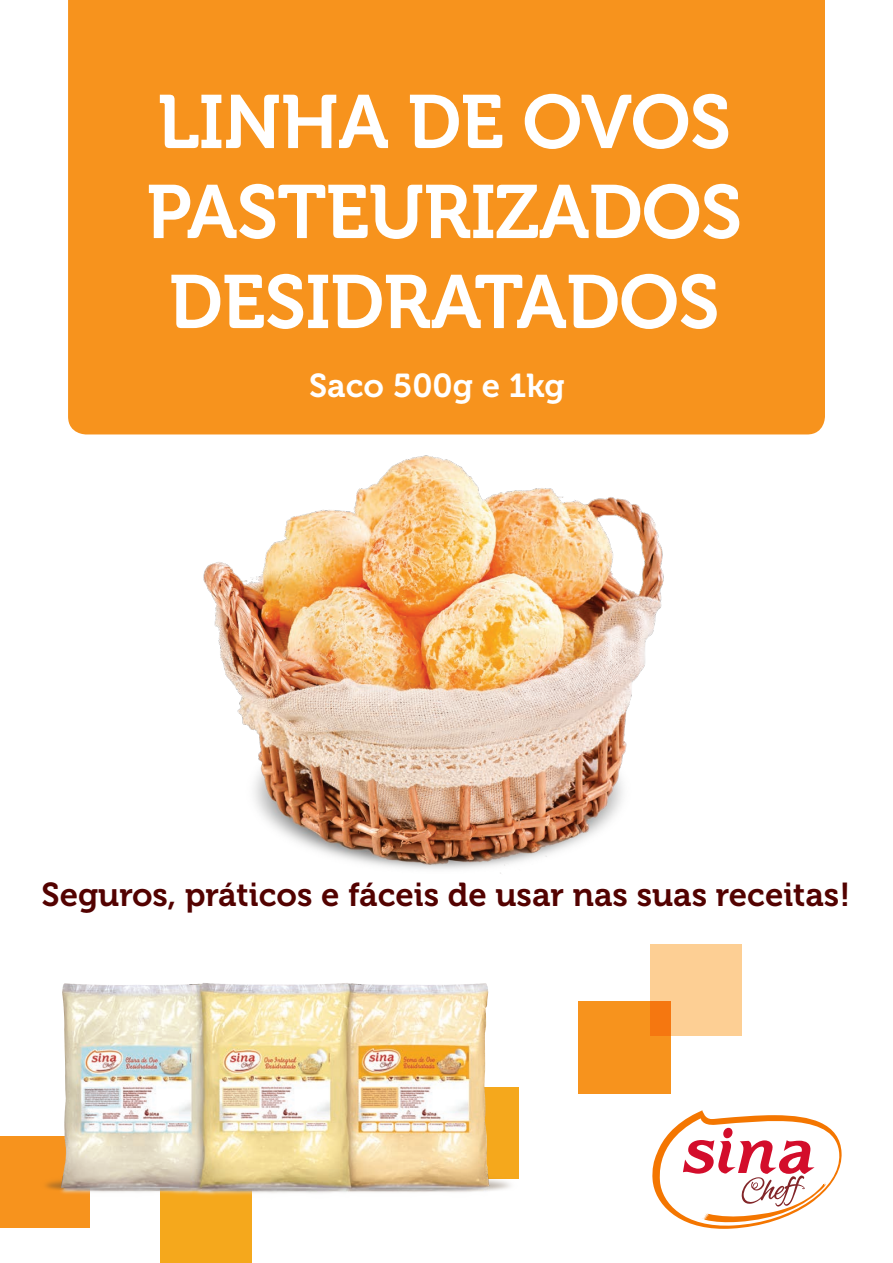
<style>
.page{position:relative;width:893px;height:1263px;background:#fff}
.page>*{position:absolute;margin:0;border:0;box-sizing:border-box;transform-origin:0 0}
.t1{font:75.15px/90px "Museo 700";letter-spacing:-.01em;color:#fff;text-align:center}
.t2{font:33px "Museo 700";color:#530200}
.t3{font:33px "Museo 700";color:#fff}
</style>
<div class="page">
<div style="left:68px;top:3px;width:757px;height:431px;background:#f7931d"></div>
<svg style="left:652px;top:1110px;width:190px;height:119px"></svg>
<img style="left:156px;top:424px;width:576px;height:450px">
<div style="left:579px;top:1002px;width:92px;height:92px;background:#f7931d"></div>
<div style="left:650px;top:944px;width:92px;height:92px;background:#fdcf94"></div>
<div style="left:0;top:1137px;width:90px;height:91px;background:#f7931d"></div>
<div style="left:160px;top:1171px;width:91px;height:92px;background:#f5a81c"></div>
<img style="left:18px;top:983px;width:501px;height:237px">
<h1 class="t1" style="left:146px;top:78px;width:597px">LINHA DE OVOS<br>PASTEURIZADOS<br>DESIDRATADOS</h1>
<p class="t3" style="left:309px;top:367px;width:257px">Saco 500g e 1kg</p>
<p class="t2" style="left:41px;top:876px;width:810px">Seguros, práticos e fáceis de usar nas suas receitas!</p>
</div>
